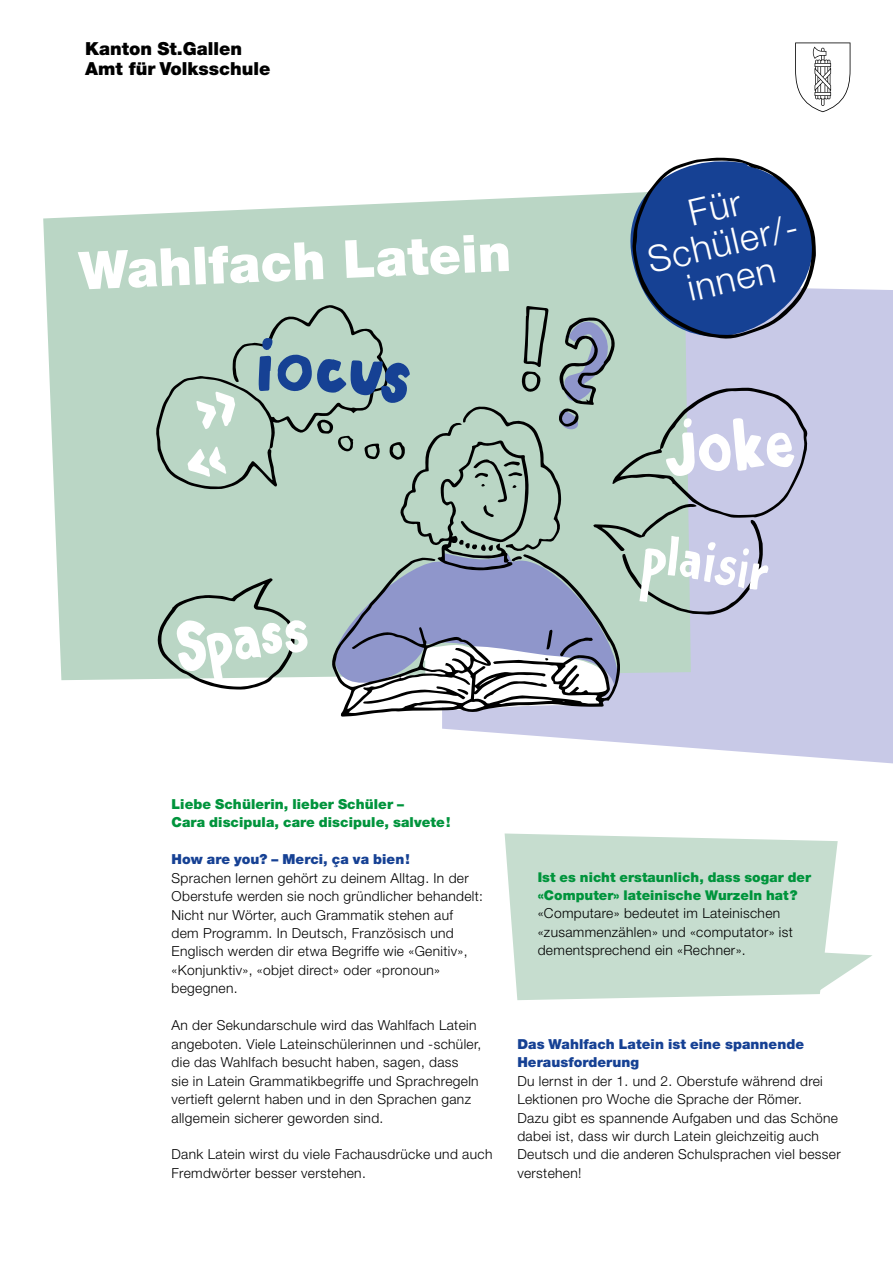
<style>
.page{position:relative;width:893px;height:1263px;background:#fff}
.page>*{position:absolute;margin:0;border:0;box-sizing:border-box;transform-origin:0 0}
.t1{font:900 52.5px "Helvetica Neue LT Std";color:#fff}
.t2{font:300 36.6px/36.6px "Helvetica Neue LT Std";color:#fff;text-align:center}
.t3{font:900 18px/19.8px "Helvetica Neue LT Std";color:#000}
.t4{font:300 13.8px/18.5px "Helvetica Neue LT Std";letter-spacing:.025em;color:#000}
.t5{font:900 13.8px/18.5px "Helvetica Neue LT Std";letter-spacing:.005em;color:#164194}
.t6{font:900 13.8px/18.5px "Helvetica Neue LT Std";letter-spacing:.005em;color:#00943c}
.t7{font:900 13.5px/18px "Helvetica Neue LT Std";letter-spacing:.005em;color:#00943c}
</style>
<div class="page">
<svg style="left:442px;top:289px;width:451px;height:474px;background:#cfd0ea"></svg>
<svg style="left:43px;top:213px;width:113px;height:467px;background:#c0d9ca"></svg>
<svg style="left:838px;top:953px;width:34px;height:25px"></svg>
<svg style="left:505px;top:833px;width:333px;height:167px;background:#cadfd2"></svg>
<svg style="left:795px;top:43px;width:55px;height:69px"></svg>
<svg style="left:713px;top:157px;width:121px;height:196px"></svg>
<svg style="left:340px;top:712px;width:280px;height:5px"></svg>
<svg style="left:156px;top:158px;width:660px;height:554px;background:#abbdc2"></svg>
<h3 class="t3" style="left:85px;top:39px;width:187px">Kanton St.Gallen<br>Amt für Volksschule</h3>
<h1 class="t1" style="left:78px;top:238px;width:434px;rotate:-2deg">Wahlfach Latein</h1>
<h2 class="t2" style="left:636px;top:206px;width:155px;rotate:-13deg">Für<br>Schüler/- innen</h2>
<p class="t6" style="left:171px;top:795px;width:280px">Liebe Schülerin, lieber Schüler –<br>Cara discipula, care discipule, salvete!</p>
<p class="t5" style="left:171px;top:850px;width:240px">How are you? – Merci, ça va bien!</p>
<p class="t4" style="left:171px;top:868px;width:313px">Sprachen lernen gehört zu deinem Alltag. In der Oberstufe werden sie noch gründlicher behandelt:<br>Nicht nur Wörter, auch Grammatik stehen auf dem Programm. In Deutsch, Französisch und Englisch werden dir etwa Begriffe wie «Genitiv», «Konjunktiv», «objet direct» oder «pronoun» begegnen.</p>
<p class="t4" style="left:171px;top:1016px;width:311px">An der Sekundarschule wird das Wahlfach Latein angeboten. Viele Lateinschülerinnen und -schüler, die das Wahlfach besucht haben, sagen, dass<br>sie in Latein Grammatikbegriffe und Sprachregeln vertieft gelernt haben und in den Sprachen ganz allgemein sicherer geworden sind.</p>
<p class="t4" style="left:171px;top:1145px;width:322px">Dank Latein wirst du viele Fachausdrücke und auch<br>Fremdwörter besser verstehen.</p>
<p class="t7" style="left:538px;top:868px;width:275px">Ist es nicht erstaunlich, dass sogar der «Computer» lateinische Wurzeln hat?</p>
<p class="t4" style="left:538px;top:904px;width:257px">«Computare» bedeutet im Lateinischen «zusammenzählen» und «computator» ist dementsprechend ein «Rechner».</p>
<p class="t5" style="left:517px;top:1034px;width:288px">Das Wahlfach Latein ist eine spannende<br>Herausforderung</p>
<p class="t4" style="left:517px;top:1071px;width:325px">Du lernst in der 1. und 2. Oberstufe während drei Lektionen pro Woche die Sprache der Römer.<br>Dazu gibt es spannende Aufgaben und das Schöne dabei ist, dass wir durch Latein gleichzeitig auch Deutsch und die anderen Schulsprachen viel besser verstehen!</p>
</div>
